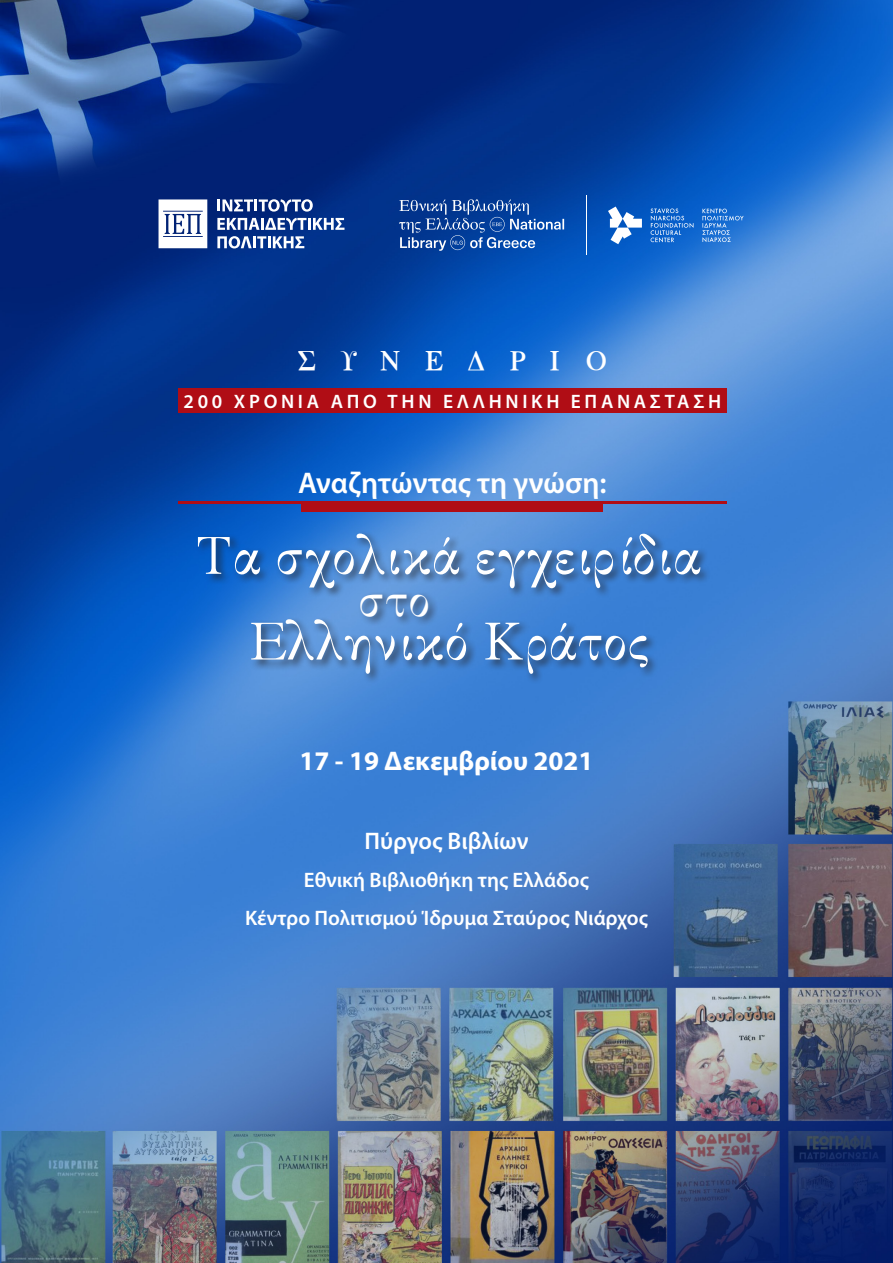
<style>
.page{position:relative;width:893px;height:1263px;background:#fff}
.page>*{position:absolute;margin:0;border:0;box-sizing:border-box;transform-origin:0 0}
.t1{font:53.4px/85.7px "Mg Memories Apla UC Pol Normal";color:#fff;text-align:center}
.t2{font:48.75px "Mg Memories Apla UC Pol Normal";color:#fff}
.t3{font:600 30px "Myriad Pro";color:#fff}
.t4{font:700 27px "Myriad Pro";color:#fff}
.t5{font:700 27px "Mg Memories Apla UC Pol";letter-spacing:.9em;color:#fff}
.t6{font:600 24px "Myriad Pro";color:#fff}
.t7{font:600 21px "Myriad Pro";color:#fff}
.t8{font:600 19.5px "Myriad Pro";letter-spacing:.19em;color:#fff}
</style>
<div class="page">
<img style="left:0;top:0;width:893px;height:1263px">
<svg style="left:159px;top:199px;width:48px;height:49px"></svg>
<svg style="left:217px;top:199px;width:96px;height:13px"></svg>
<svg style="left:217px;top:218px;width:127px;height:12px"></svg>
<svg style="left:217px;top:236px;width:87px;height:12px"></svg>
<svg style="left:608px;top:206px;width:136px;height:38px;background:#3d82d5"></svg>
<hr style="left:586px;top:196px;width:1px;height:59px;background:#fff">
<svg style="left:399px;top:199px;width:165px;height:52px;background:#295cab"></svg>
<div style="left:178px;top:388px;width:548px;height:24px;background:#b00d15"></div>
<div style="left:302px;top:501px;width:301px;height:11px;background:#b00d15"></div>
<hr style="left:178px;top:501px;width:548px;height:3px;background:#b00d15">
<div style="left:195px;top:530px;width:516px;height:154px;background:#231f20;opacity:.75"></div>
<p class="t5" style="left:298px;top:346px;width:309px">ΣΥΝΕΔΡΙΟ</p>
<p class="t8" style="left:184px;top:389px;width:539px">200 ΧΡΟΝΙΑ ΑΠΟ ΤΗΝ ΕΛΛΗΝΙΚΗ ΕΠΑΝΑΣΤΑΣΗ</p>
<p class="t3" style="left:298px;top:464px;width:310px">Αναζητώντας τη γνώση:</p>
<p class="t1" style="left:198px;top:513px;width:507px">Τα σχολικά εγχειρίδια<br>Ελληνικό Κράτος</p>
<p class="t2" style="left:361px;top:569px;width:73px">στο</p>
<p class="t4" style="left:299px;top:743px;width:296px">17 - 19 Δεκεμβρίου 2021</p>
<p class="t6" style="left:364px;top:826px;width:166px">Πύργος Βιβλίων</p>
<p class="t7" style="left:304px;top:867px;width:287px">Εθνική Βιβλιοθήκη της Ελλάδος</p>
<p class="t7" style="left:245px;top:905px;width:404px">Κέντρο Πολιτισμού Ίδρυμα Σταύρος Νιάρχος</p>
</div>
